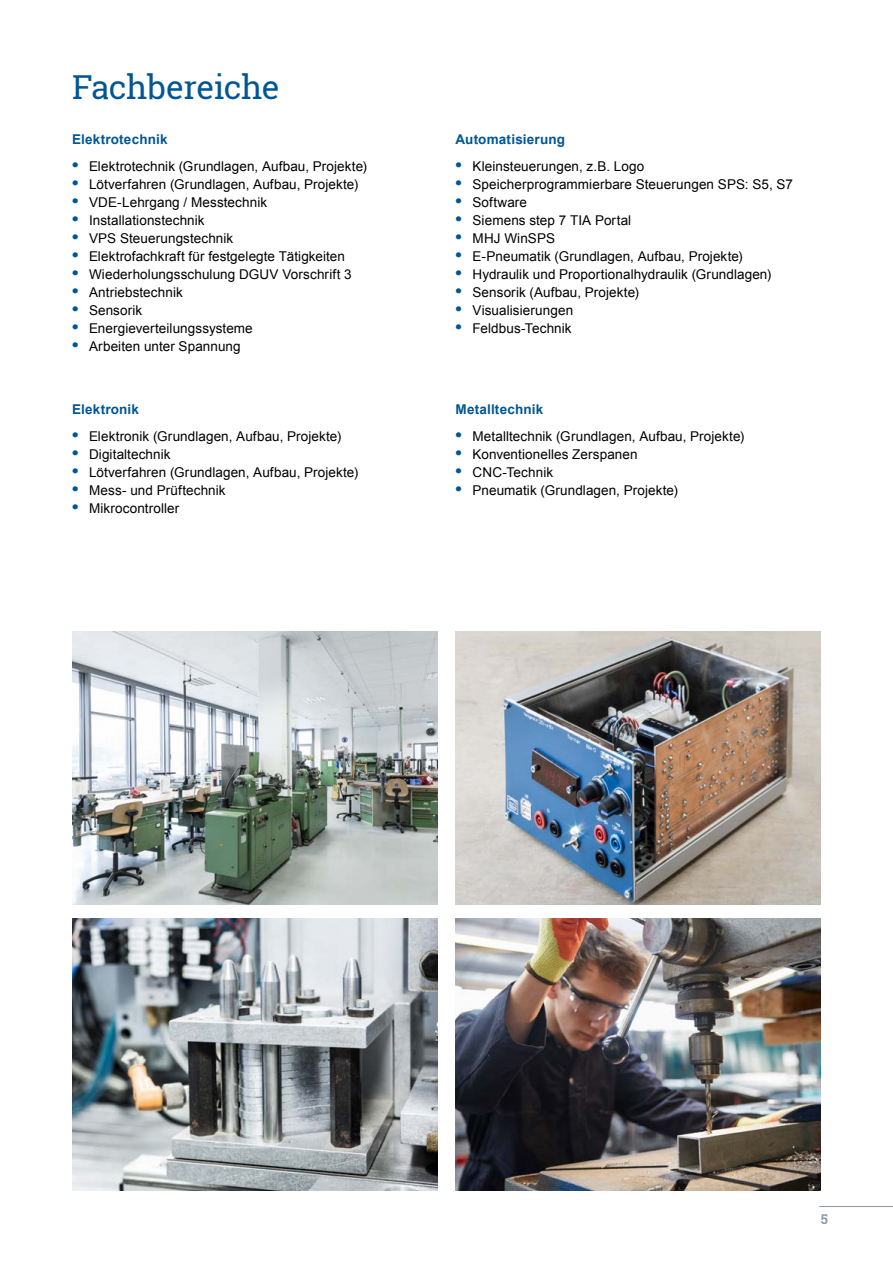
<style>
.page{position:relative;width:893px;height:1263px;background:#fff}
.page>*{position:absolute;margin:0;border:0;box-sizing:border-box;transform-origin:0 0}
.t1{font:33px "Roboto Slab";letter-spacing:-.015em;color:#005694}
.t2{font:13.5px "Arial";letter-spacing:.005em;color:#000}
.t3{font:700 13.5px "Arial";letter-spacing:.015em;color:#005694}
.t4{font:700 13.5px "Roboto Slab";color:#8a9ba7}
.s1{font-weight:700;font-size:18px;color:#005694}
</style>
<div class="page">
<hr style="left:819px;top:1206px;width:74px;height:1px;background:#8a9ba7">
<img style="left:72px;top:919px;width:365px;height:272px">
<img style="left:72px;top:632px;width:365px;height:272px">
<img style="left:455px;top:919px;width:366px;height:272px">
<img style="left:455px;top:632px;width:366px;height:272px">
<h1 class="t1" style="left:72px;top:64px;width:209px">Fachbereiche</h1>
<p class="t3" style="left:72px;top:130px;width:97px">Elektrotechnik</p>
<p class="t2" style="left:72px;top:157px;width:297px"><span class="s1">•</span> Elektrotechnik (Grundlagen, Aufbau, Projekte)</p>
<p class="t2" style="left:72px;top:175px;width:288px"><span class="s1">•</span> Lötverfahren (Grundlagen, Aufbau, Projekte)</p>
<p class="t2" style="left:72px;top:193px;width:197px"><span class="s1">•</span> VDE-Lehrgang / Messtechnik</p>
<p class="t2" style="left:72px;top:211px;width:134px"><span class="s1">•</span> Installationstechnik</p>
<p class="t2" style="left:72px;top:229px;width:163px"><span class="s1">•</span> VPS Steuerungstechnik</p>
<p class="t2" style="left:72px;top:247px;width:275px"><span class="s1">•</span> Elektrofachkraft für festgelegte Tätigkeiten</p>
<p class="t2" style="left:72px;top:265px;width:281px"><span class="s1">•</span> Wiederholungsschulung DGUV Vorschrift 3</p>
<p class="t2" style="left:72px;top:283px;width:112px"><span class="s1">•</span> Antriebstechnik</p>
<p class="t2" style="left:72px;top:301px;width:72px"><span class="s1">•</span> Sensorik</p>
<p class="t2" style="left:72px;top:319px;width:182px"><span class="s1">•</span> Energieverteilungssysteme</p>
<p class="t2" style="left:72px;top:337px;width:170px"><span class="s1">•</span> Arbeiten unter Spannung</p>
<p class="t3" style="left:72px;top:400px;width:69px">Elektronik</p>
<p class="t2" style="left:72px;top:427px;width:271px"><span class="s1">•</span> Elektronik (Grundlagen, Aufbau, Projekte)</p>
<p class="t2" style="left:72px;top:445px;width:100px"><span class="s1">•</span> Digitaltechnik</p>
<p class="t2" style="left:72px;top:463px;width:288px"><span class="s1">•</span> Lötverfahren (Grundlagen, Aufbau, Projekte)</p>
<p class="t2" style="left:72px;top:481px;width:155px"><span class="s1">•</span> Mess- und Prüftechnik</p>
<p class="t2" style="left:72px;top:499px;width:109px"><span class="s1">•</span> Mikrocontroller</p>
<p class="t3" style="left:455px;top:130px;width:111px">Automatisierung</p>
<p class="t2" style="left:455px;top:157px;width:190px"><span class="s1">•</span> Kleinsteuerungen, z.B. Logo</p>
<p class="t2" style="left:455px;top:175px;width:339px"><span class="s1">•</span> Speicherprogrammierbare Steuerungen SPS: S5, S7</p>
<p class="t2" style="left:455px;top:193px;width:73px"><span class="s1">•</span> Software</p>
<p class="t2" style="left:455px;top:211px;width:177px"><span class="s1">•</span> Siemens step 7 TIA Portal</p>
<p class="t2" style="left:455px;top:229px;width:101px"><span class="s1">•</span> MHJ WinSPS</p>
<p class="t2" style="left:455px;top:247px;width:289px"><span class="s1">•</span> E-Pneumatik (Grundlagen, Aufbau, Projekte)</p>
<p class="t2" style="left:455px;top:265px;width:317px"><span class="s1">•</span> Hydraulik und Proportionalhydraulik (Grundlagen)</p>
<p class="t2" style="left:455px;top:283px;width:185px"><span class="s1">•</span> Sensorik (Aufbau, Projekte)</p>
<p class="t2" style="left:455px;top:301px;width:119px"><span class="s1">•</span> Visualisierungen</p>
<p class="t2" style="left:455px;top:319px;width:118px"><span class="s1">•</span> Feldbus-Technik</p>
<p class="t3" style="left:455px;top:400px;width:89px">Metalltechnik</p>
<p class="t2" style="left:455px;top:427px;width:290px"><span class="s1">•</span> Metalltechnik (Grundlagen, Aufbau, Projekte)</p>
<p class="t2" style="left:455px;top:445px;width:184px"><span class="s1">•</span> Konventionelles Zerspanen</p>
<p class="t2" style="left:455px;top:463px;width:99px"><span class="s1">•</span> CNC-Technik</p>
<p class="t2" style="left:455px;top:481px;width:224px"><span class="s1">•</span> Pneumatik (Grundlagen, Projekte)</p>
<p class="t4" style="left:821px;top:1209px;width:9px">5</p>
</div>
